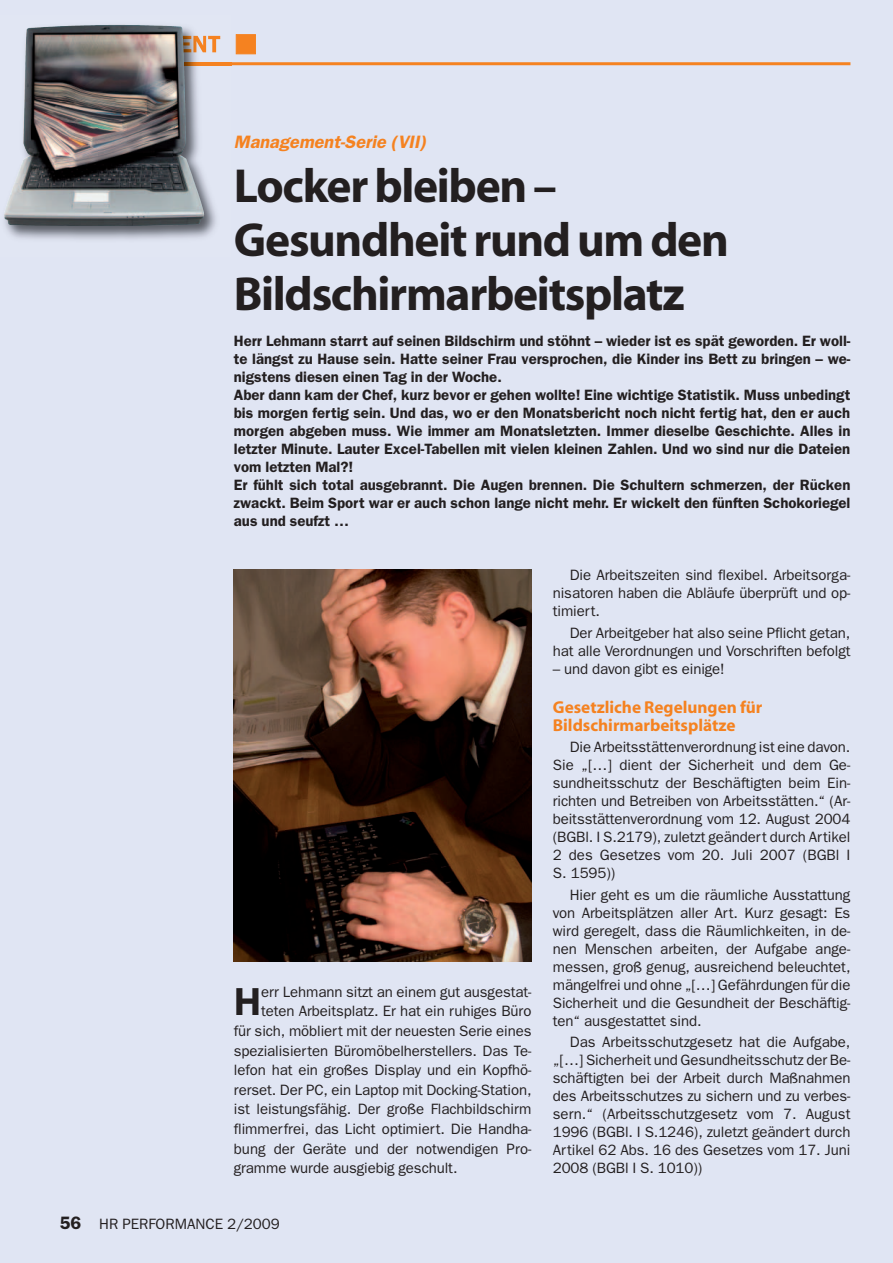
<style>
.page{position:relative;width:893px;height:1263px;background:#e0e5f3}
.page>*{position:absolute;margin:0;border:0;box-sizing:border-box;transform-origin:0 0}
.t1{font:700 48px/54px "Myriad";letter-spacing:-.03em;color:#231f20}
.t2{font:700 39.9px "Myriad";color:#231f20}
.t3{font:italic 600 18px "Franklin Gothic";color:#f58220}
.t4{font:700 17.25px/18px "Myriad";color:#f58220}
.t5{font:15px/18px "Franklin Gothic";letter-spacing:-.005em;color:#231f20;text-align:justify}
.t6{font:600 15px/18px "Franklin Gothic";color:#231f20}
.s1{font-weight:600;font-size:18px}
</style>
<div class="page">
<hr style="left:60px;top:62px;width:790px;height:3px;background:#f58220">
<img style="left:4px;top:24px;width:228px;height:216px">
<img style="left:61px;top:36px;width:159px;height:17px">
<img style="left:60px;top:62px;width:172px;height:3px">
<img style="left:61px;top:72px;width:60px;height:17px">
<img style="left:178px;top:154px;width:20px;height:37px">
<img style="left:234px;top:570px;width:297px;height:391px">
<p class="t3" style="left:234px;top:136px;width:197px">Management-Serie (VII)</p>
<h1 class="t1" style="left:234px;top:163px;width:496px">Locker bleiben –<br>Gesundheit rund um den<br>Bildschirmarbeitsplatz</h1>
<p class="t6" style="left:234px;top:334px;width:618px">Herr Lehmann starrt auf seinen Bildschirm und stöhnt – wieder ist es spät geworden. Er woll&shy;te längst zu Hause sein. Hatte seiner Frau versprochen, die Kinder ins Bett zu bringen – we - nigstens diesen einen Tag in der Woche.<br>Aber dann kam der Chef, kurz bevor er gehen wollte! Eine wichtige Statistik. Muss unbedingt bis morgen fertig sein. Und das, wo er den Monatsbericht noch nicht fertig hat, den er auch morgen abgeben muss. Wie immer am Monatsletzten. Immer dieselbe Geschichte. Alles in letzter Minute. Lauter Excel-Tabellen mit vielen kleinen Zahlen. Und wo sind nur die Dateien vom letzten Mal?!<br>Er fühlt sich total ausgebrannt. Die Augen brennen. Die Schultern schmerzen, der Rücken zwackt. Beim Sport war er auch schon lange nicht mehr. Er wickelt den fünften Schokoriegel aus und seufzt …</p>
<h2 class="t2" style="left:234px;top:986px;width:29px">H</h2>
<p class="t5" style="left:261px;top:984px;width:272px">err Lehmann sitzt an einem gut ausgestat-</p>
<p class="t5" style="left:261px;top:1004px;width:272px">teten Arbeitsplatz. Er hat ein ruhiges Büro</p>
<p class="t5" style="left:234px;top:1023px;width:299px">für sich, möbliert mit der neuesten Serie eines</p>
<p class="t5" style="left:234px;top:1043px;width:299px">spezialisierten Büromöbelherstellers. Das Te-</p>
<p class="t5" style="left:234px;top:1062px;width:299px">lefon hat ein großes Display und ein Kopfhö-</p>
<p class="t5" style="left:234px;top:1082px;width:299px">rerset. Der PC, ein Laptop mit Docking-Station,</p>
<p class="t5" style="left:234px;top:1101px;width:299px">ist leistungsfähig. Der große Flachbildschirm</p>
<p class="t5" style="left:234px;top:1121px;width:299px">flimmerfrei, das Licht optimiert. Die Handha-</p>
<p class="t5" style="left:234px;top:1141px;width:299px">bung der Geräte und der notwendigen Pro-</p>
<p class="t5" style="left:234px;top:1160px;width:225px">gramme wurde ausgiebig geschult.</p>
<p class="t5" style="left:60px;top:1216px;width:222px"><span class="s1">56</span> HR PERFORMANCE 2/2009</p>
<p class="t5" style="left:553px;top:567px;width:299px;text-indent:17px">Die Arbeitszeiten sind flexibel. Arbeitsorga&shy;nisatoren haben die Abläufe überprüft und op&shy;timiert.</p>
<p class="t5" style="left:553px;top:625px;width:299px;text-align:right">Der Arbeitgeber hat also seine Pflicht getan, hat alle Verordnungen und Vorschriften befolgt</p>
<p class="t5" style="left:553px;top:661px;width:173px">– und davon gibt es einige!</p>
<p class="t4" style="left:553px;top:699px;width:211px">Gesetzliche Regelungen für<br>Bildschirmarbeitsplätze</p>
<p class="t5" style="left:553px;top:739px;width:299px;text-indent:17px">Die Arbeitsstättenverordnung ist eine davon.<br>Sie „[…] dient der Sicherheit und dem Ge&shy;sundheitsschutz der Beschäftigten beim Ein&shy;richten und Betreiben von Arbeitsstätten.“ (Ar&shy;beitsstättenverordnung vom 12. August 2004 (BGBl. I S.2179), zuletzt geändert durch Artikel 2 des Gesetzes vom 20. Juli 2007 (BGBl I S. 1595))</p>
<p class="t5" style="left:553px;top:887px;width:299px;text-indent:17px">Hier geht es um die räumliche Ausstattung von Arbeitsplätzen aller Art. Kurz gesagt: Es wird geregelt, dass die Räumlichkeiten, in de&shy;nen Menschen arbeiten, der Aufgabe ange&shy;messen, groß genug, ausreichend beleuchtet, mängelfrei und ohne „[…] Gefährdungen für die Sicherheit und die Gesundheit der Beschäftig&shy;ten“ ausgestattet sind.</p>
<p class="t5" style="left:553px;top:1034px;width:299px;text-indent:17px">Das Arbeitsschutzgesetz hat die Aufgabe, „[…] Sicherheit und Gesundheitsschutz der Be&shy;schäftigten bei der Arbeit durch Maßnahmen des Arbeitsschutzes zu sichern und zu verbes&shy;sern.“ (Arbeitsschutzgesetz vom 7. August 1996 (BGBl. I S.1246), zuletzt geändert durch Artikel 62 Abs. 16 des Gesetzes vom 17. Juni 2008 (BGBl I S. 1010))</p>
</div>
